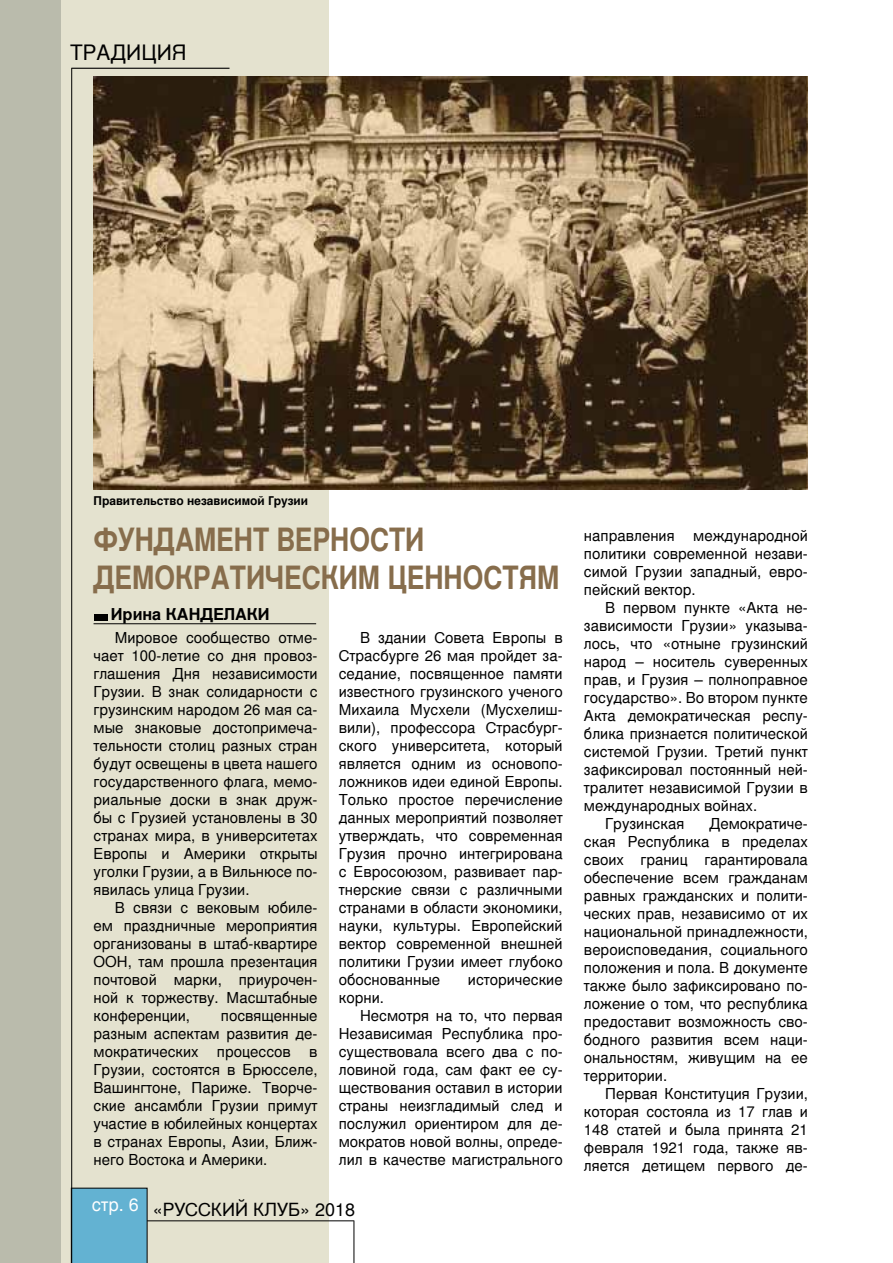
<style>
.page{position:relative;width:893px;height:1263px;background:#fff}
.page>*{position:absolute;margin:0;border:0;box-sizing:border-box;transform-origin:0 0}
.t1{font:700 31.8px "Nimbus San LCY";color:#876d4c;scale:.83 1}
.t2{font:21.15px "Nimbus San LCY";color:#000}
.t3{font:18px "Nimbus San LCY";color:#000}
.t4{font:18px "Nimbus San LCY";color:#fff}
.t5{font:700 16.2px "Nimbus San LCY";color:#000}
.t6{font:15px/18px "Nimbus San LCY";color:#000;text-align:justify}
.t7{font:700 12px "Nimbus San LCY";color:#000}
</style>
<div class="page">
<div style="left:0;top:0;width:328px;height:1263px;background:#e4e2cf"></div>
<div style="left:0;top:0;width:61px;height:1263px;background:#babbac"></div>
<img style="left:94px;top:77px;width:714px;height:412px">
<div style="left:72px;top:1188px;width:75px;height:75px;background:#63b2d2"></div>
<hr style="left:71px;top:68px;width:159px;height:1px;background:#000">
<hr style="left:71px;top:68px;width:1px;height:1195px;background:#000">
<div style="left:95px;top:615px;width:13px;height:6px;background:#000"></div>
<hr style="left:94px;top:623px;width:222px;height:1px;background:#000">
<hr style="left:147px;top:1220px;width:207px;height:1px;background:#000">
<hr style="left:354px;top:1220px;width:1px;height:43px;background:#000">
<h2 class="t2" style="left:70px;top:41px;width:118px">традиция</h2>
<p class="t7" style="left:94px;top:494px;width:216px">Правительство независимой Грузии</p>
<h1 class="t1" style="left:94px;top:521px;width:54px">ФУНДА</h1>
<h1 class="t1" style="left:194px;top:521px;width:49px">МЕНТ</h1>
<h1 class="t1" style="left:277px;top:521px;width:22px">ВЕРН</h1>
<h1 class="t1" style="left:349px;top:521px;width:47px">ОСТИ</h1>
<h1 class="t1" style="left:94px;top:560px;width:121px">ДЕМОКРАТИЧЕСКИ</h1>
<h1 class="t1" style="left:358px;top:560px;width:245px">М ЦЕННОСТЯ М</h1>
<p class="t5" style="left:111px;top:605px;width:68px">Ирина КАНДЕЛАКИ</p>
<p class="t6" style="left:94px;top:629px;width:225px;text-indent:21px">Мировое сообщество отме&shy;чает 100-летие со дня провоз&shy;глашения Дня независимости Грузии. В знак солидарности с грузинским народом 26 мая са&shy;мые знаковые достопримеча&shy;тельности столиц разных стран будут освещены в цвета нашего государственного флага, мемо&shy;риальные доски в знак друж&shy;бы с Грузией установлены в 30 странах мира, в университетах Европы и Америки открыты уголки Грузии, а в Вильнюсе по&shy;явилась улица Грузии.</p>
<p class="t6" style="left:94px;top:899px;width:225px;text-indent:21px">В связи с вековым юбиле&shy;ем праздничные мероприятия организованы в штаб-квартире ООН</p>
<p class="t6" style="left:94px;top:953px;width:225px;text-indent:34px">, там прошла презентация почтовой марки, приурочен&shy;ной к торжеству. Масштабные конференции,</p>
<p class="t6" style="left:94px;top:1007px;width:225px;text-indent:127px">посвященные разным аспектам развития де&shy;мократических процессов в Грузии, состоятся в Брюсселе, Вашингтоне, Париже. Творче&shy;ские ансамбли Грузии примут участие в юбилейных концертах в странах Европы, Азии, Ближ&shy;него Востока и Америки.</p>
<p class="t6" style="left:339px;top:629px;width:225px;text-indent:21px">В здании Совета Европы в Страсбурге 26 мая пройдет за&shy;седание, посвященное памяти известного грузинского ученого Михаила Мусхели (Мусхелиш&shy;вили), профессора Страсбург&shy;ского университета, который является одним из основопо&shy;ложников идеи единой Европы.<br>Только простое перечисление данных мероприятий позволяет утверждать, что современная Грузия прочно интегрирована с Евросоюзом, развивает пар&shy;тнерские связи с различными странами в области экономики, науки, культуры. Европейский вектор современной внешней политики Грузии имеет глубоко обоснованные</p>
<p class="t6" style="left:468px;top:971px;width:96px">исторические</p>
<p class="t6" style="left:339px;top:989px;width:47px">корни.</p>
<p class="t6" style="left:360px;top:1007px;width:204px">Н есмотря на то, что первая</p>
<p class="t6" style="left:339px;top:1025px;width:225px">Независимая Республика про-</p>
<p class="t6" style="left:339px;top:1043px;width:225px">существовала всего два с по-</p>
<p class="t6" style="left:339px;top:1061px;width:225px">ловиной года, сам факт ее су-</p>
<p class="t6" style="left:339px;top:1079px;width:225px">ществования оставил в истории</p>
<p class="t6" style="left:339px;top:1097px;width:225px">страны неизгладимый след и</p>
<p class="t6" style="left:339px;top:1115px;width:225px">послужил ориентиром для де-</p>
<p class="t6" style="left:339px;top:1133px;width:225px">мократов новой волны, опреде-</p>
<p class="t6" style="left:339px;top:1151px;width:225px">лил в качестве магистрального</p>
<p class="t4" style="left:92px;top:1194px;width:49px">стр. 6</p>
<p class="t3" style="left:153px;top:1199px;width:23px">«РУССКИЙ</p>
<p class="t3" style="left:253px;top:1199px;width:13px">КЛУБ</p>
<p class="t3" style="left:300px;top:1199px;width:57px">» 2018</p>
<p class="t6" style="left:584px;top:527px;width:225px">направления международной политики современной незави&shy;симой Грузии западный, евро&shy;пейский вектор.</p>
<p class="t6" style="left:605px;top:599px;width:204px">В первом пункте «Акта не-</p>
<p class="t6" style="left:584px;top:617px;width:225px">зависимости Грузии» указыва-</p>
<p class="t6" style="left:584px;top:635px;width:225px">лось, что «отныне грузинский</p>
<p class="t6" style="left:584px;top:653px;width:225px">народ – носитель суверенных</p>
<p class="t6" style="left:584px;top:671px;width:225px">прав, и Грузия – полноправное</p>
<p class="t6" style="left:584px;top:689px;width:225px">государство». Во втором пункте</p>
<p class="t6" style="left:584px;top:707px;width:225px">Акта демократическая респу-</p>
<p class="t6" style="left:584px;top:725px;width:225px">блика признается политической</p>
<p class="t6" style="left:584px;top:743px;width:225px">системой Грузии. Третий пункт</p>
<p class="t6" style="left:584px;top:761px;width:225px">зафиксировал постоянный ней-</p>
<p class="t6" style="left:584px;top:779px;width:225px">тралитет независимой Грузии в</p>
<p class="t6" style="left:584px;top:797px;width:175px">международных войнах.</p>
<p class="t6" style="left:605px;top:815px;width:81px">Грузинская</p>
<p class="t6" style="left:584px;top:815px;width:225px;text-indent:125px">Демократиче&shy;ская Республика в пределах своих границ гарантировала обеспечение всем гражданам равных гражданских и полити&shy;ческих прав, независимо от их национальной принадлежности, вероисповедания, социального положения и пола. В документе также было зафиксировано по&shy;ложение о том, что республика предоставит возможность сво&shy;бодного развития всем наци&shy;ональностям, живущим на ее территории.</p>
<p class="t6" style="left:584px;top:1085px;width:225px;text-indent:21px">Первая Конституция Грузии, которая состояла из 17 глав и 148 статей и была принята 21 февраля 1921 года, также яв&shy;ляется детищем первого де-</p>
</div>
